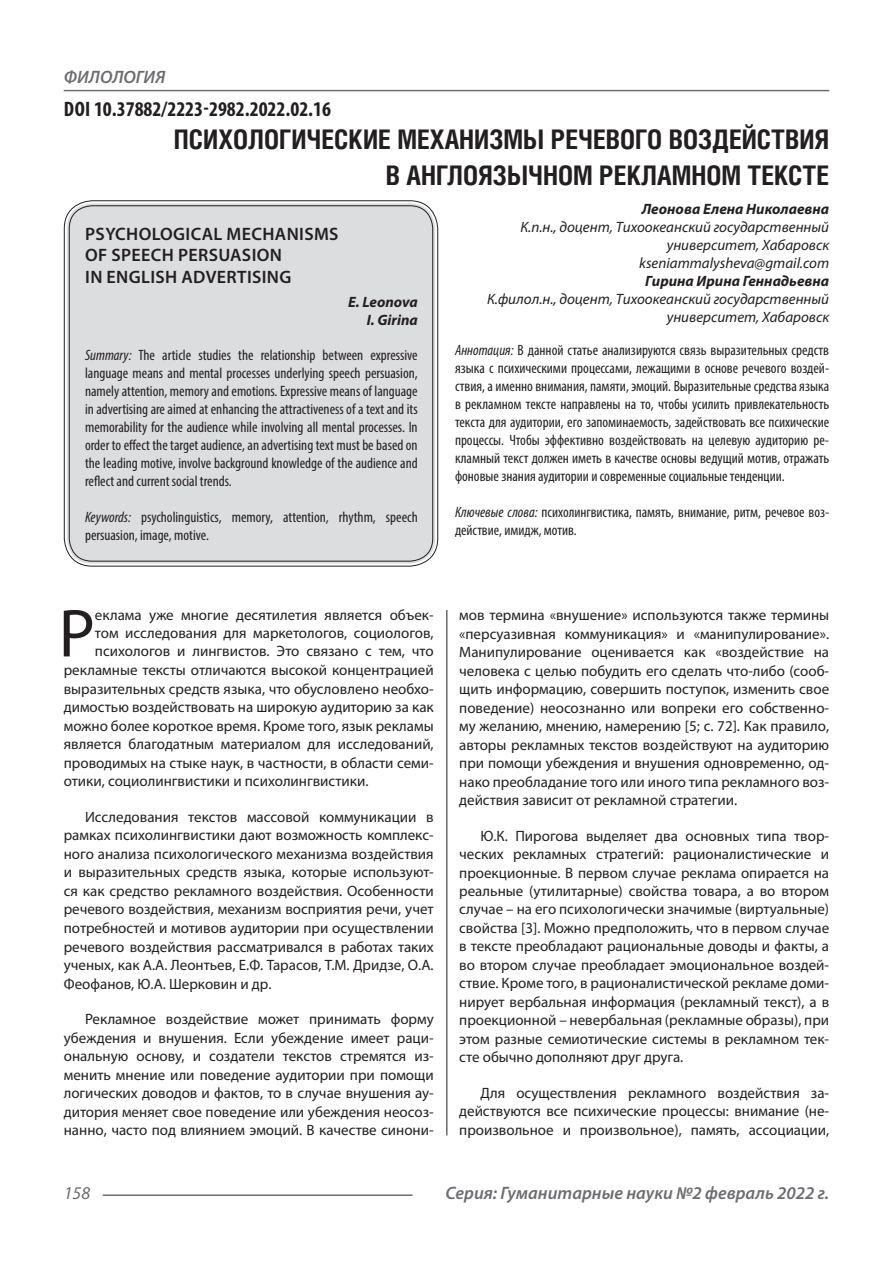
<style>
.page{position:relative;width:893px;height:1263px;background:#fff}
.page>*{position:absolute;margin:0;border:0;box-sizing:border-box;transform-origin:0 0}
.Статья_текст_первый{font:68.4px "Myriad Pro";color:#231f20}
.Статья_название{font:700 27px "Helios Cond C";color:#231f20}
.ДОИ{font:700 condensed 21px "Myriad Pro";color:#231f20}
.Статья_название_англ{font:600 18px "Myriad Pro";letter-spacing:.02em;color:#231f20}
.t1{font:italic 600 18px "Myriad Pro";color:#6c6d70}
.t2{font:italic 18px "Myriad Pro";color:#6c6d70}
.Статья_текст{font:15px/18.5px "Myriad Pro";color:#231f20;text-align:justify}
.Статья_аннотация_тек{font:condensed 15px/18px "Myriad Pro";color:#231f20;text-align:justify}
.Статья_аннотация_анг{font:condensed 15px/18px "Myriad Pro";color:#231f20;text-align:justify}
.Статья_текст_первый-2{font:15px "Myriad Pro";color:#231f20}
.Статья_автор_инфо{font:italic 15px/18px "Myriad Pro";color:#231f20;text-align:right}
.Статья_автор_фио_рус{font:italic 700 15px "Myriad Pro";color:#231f20}
.Статья_автор_англ{font:italic 700 15px "Myriad Pro";color:#231f20}
.s1{font-style:italic}
</style>
<div class="page">
<hr style="left:446px;top:128px;width:1px;height:1007px;background:#231f20">
<hr style="left:103px;top:1194px;width:309px;height:2px;background:#6c6d70">
<hr style="left:64px;top:90px;width:765px;height:1px;background:#6c6d70">
<div style="left:442px;top:126px;width:10px;height:484px;background:#fff"></div>
<div style="left:67px;top:203px;width:368px;height:361px;background:#dcdddf;border-radius:26px"></div>
<div style="left:69px;top:205px;width:364px;height:357px;border:1px solid #231f20;border-radius:23px"></div>
<p class="t1" style="left:64px;top:66px;width:103px">ФИЛОЛОГИЯ</p>
<p class="ДОИ" style="left:64px;top:96px;width:269px">DOI 10.37882/2223-2982.2022.02.16</p>
<p class="Статья_название" style="left:174px;top:124px;width:657px">ПСИХОЛОГИЧЕСКИЕ МЕХАНИЗМЫ РЕЧЕВОГО ВОЗДЕЙСТВИЯ</p>
<p class="Статья_название" style="left:386px;top:160px;width:445px">В АНГЛОЯЗЫЧНОМ РЕКЛАМНОМ ТЕКСТЕ</p>
<p class="Статья_автор_фио_рус" style="left:642px;top:199px;width:189px">Леонова Елена Николаевна</p>
<p class="Статья_автор_инфо" style="left:520px;top:217px;width:310px">К.п.н., доцент, Тихоокеанский государственный университет, Хабаровск</p>
<p class="Статья_автор_инфо" style="left:639px;top:253px;width:192px">kseniammalysheva@gmail.com</p>
<p class="Статья_автор_фио_рус" style="left:645px;top:271px;width:186px">Гирина Ирина Геннадьевна</p>
<p class="Статья_автор_инфо" style="left:487px;top:289px;width:344px">К.филол.н., доцент, Тихоокеанский государственный университет, Хабаровск</p>
<p class="Статья_аннотация_тек" style="left:455px;top:340px;width:376px"><span class="s1">Аннотация:</span> В данной статье анализируются связь выразительных средств языка с психическими процессами, лежащими в основе речевого воздей&shy;ствия, а именно внимания, памяти, эмоций. Выразительные средства языка в рекламном тексте направлены на то, чтобы усилить привлекательность текста для аудитории, его запоминаемость, задействовать все психические процессы. Чтобы эффективно воздействовать на целевую аудиторию ре&shy;кламный текст должен иметь в качестве основы ведущий мотив, отражать фоновые знания аудитории и современные социальные тенденции.</p>
<p class="Статья_аннотация_тек" style="left:455px;top:502px;width:376px"><span class="s1">Ключевые слова:</span> психолингвистика, память, внимание, ритм, речевое воз&shy;действие, имидж, мотив.</p>
<p class="Статья_название_англ" style="left:85px;top:222px;width:255px">PSYCHOLOGICAL MECHANISMS</p>
<p class="Статья_название_англ" style="left:85px;top:244px;width:198px">OF SPEECH PERSUASION</p>
<p class="Статья_название_англ" style="left:85px;top:265px;width:208px">IN ENGLISH ADVERTISING</p>
<p class="Статья_автор_англ" style="left:348px;top:292px;width:71px">E. Leonova</p>
<p class="Статья_автор_англ" style="left:367px;top:310px;width:53px">I. Girina</p>
<p class="Статья_аннотация_анг" style="left:85px;top:346px;width:334px"><span class="s1">Summary:</span> The article studies the relationship between expressive language means and mental processes underlying speech persuasion, namely attention, memory and emotions. Expressive means of language in advertising are aimed at enhancing the attractiveness of a text and its memorability for the audience while involving all mental processes. In order to effect the target audience, an advertising text must be based on the leading motive, involve background knowledge of the audience and reflect and current social trends.</p>
<p class="Статья_аннотация_анг" style="left:85px;top:508px;width:334px"><span class="s1">Keywords:</span> psycholinguistics, memory, attention, rhythm, speech persuasion, image, motive.</p>
<p class="Статья_текст_первый" style="left:59px;top:591px;width:38px">Р</p>
<p class="Статья_текст_первый-2" style="left:95px;top:606px;width:340px">еклама уже многие десятилетия является объек-</p>
<p class="Статья_текст_первый-2" style="left:95px;top:624px;width:340px">том исследования для маркетологов, социологов,</p>
<p class="Статья_текст_первый-2" style="left:95px;top:642px;width:340px">психологов и лингвистов. Это связано с тем, что</p>
<p class="Статья_текст_первый-2" style="left:64px;top:661px;width:371px">рекламные тексты отличаются высокой концентрацией</p>
<p class="Статья_текст_первый-2" style="left:64px;top:679px;width:371px">выразительных средств языка, что обусловлено необхо-</p>
<p class="Статья_текст_первый-2" style="left:64px;top:698px;width:371px">димостью воздействовать на широкую аудиторию за как</p>
<p class="Статья_текст_первый-2" style="left:64px;top:716px;width:371px">можно более короткое время. Кроме того, язык рекламы</p>
<p class="Статья_текст_первый-2" style="left:64px;top:735px;width:371px">является благодатным материалом для исследований,</p>
<p class="Статья_текст_первый-2" style="left:64px;top:753px;width:371px">проводимых на стыке наук, в частности, в области семи-</p>
<p class="Статья_текст_первый-2" style="left:64px;top:772px;width:306px">отики, социолингвистики и психолингвистики.</p>
<p class="Статья_текст" style="left:64px;top:807px;width:371px;text-indent:21px">Исследования текстов массовой коммуникации в рамках психолингвистики дают возможность комплекс&shy;ного анализа психологического механизма воздействия и выразительных средств языка, которые используют&shy;ся как средство рекламного воздействия. Особенности речевого воздействия, механизм восприятия речи, учет потребностей и мотивов аудитории при осуществлении речевого воздействия рассматривался в работах таких ученых, как А.А. Леонтьев, Е.Ф. Тарасов, Т.М. Дридзе, О.А.<br>Феофанов, Ю.А. Шерковин и др.</p>
<p class="Статья_текст" style="left:64px;top:1010px;width:371px;text-indent:21px">Рекламное воздействие может принимать форму убеждения и внушения. Если убеждение имеет раци&shy;ональную основу, и создатели текстов стремятся из&shy;менить мнение или поведение аудитории при помощи логических доводов и фактов, то в случае внушения ау&shy;дитория меняет свое поведение или убеждения неосоз&shy;нанно, часто под влиянием эмоций. В качестве синони-</p>
<p class="Статья_текст" style="left:459px;top:606px;width:371px">мов термина «внушение» используются также термины «персуазивная коммуникация» и «манипулирование».<br>Манипулирование оценивается как «воздействие на человека с целью побудить его сделать что-либо (сооб&shy;щить информацию, совершить поступок, изменить свое поведение) неосознанно или вопреки его собственно&shy;му желанию, мнению, намерению [5; с. 72]. Как правило, авторы рекламных текстов воздействуют на аудиторию при помощи убеждения и внушения одновременно, од&shy;нако преобладание того или иного типа рекламного воз&shy;действия зависит от рекламной стратегии.</p>
<p class="Статья_текст" style="left:459px;top:826px;width:371px;text-indent:21px">Ю.К. Пирогова выделяет два основных типа твор&shy;ческих рекламных стратегий: рационалистические и проекционные. В первом случае реклама опирается на реальные (утилитарные) свойства товара, а во втором случае – на его психологически значимые (виртуальные) свойства [3]. Можно предположить, что в первом случае в тексте преобладают рациональные доводы и факты, а во втором случае преобладает эмоциональное воздей&shy;ствие. Кроме того, в рационалистической рекламе доми&shy;нирует вербальная информация (рекламный текст), а в проекционной – невербальная (рекламные образы), при этом разные семиотические системы в рекламном тек&shy;сте обычно дополняют друг друга.</p>
<p class="Статья_текст" style="left:459px;top:1083px;width:371px;text-indent:21px">Для осуществления рекламного воздействия за&shy;действуются все психические процессы: внимание (не&shy;произвольное и произвольное), память, ассоциации,</p>
<p class="t2" style="left:64px;top:1182px;width:28px">158</p>
<p class="t1" style="left:445px;top:1182px;width:385px">Серия: Гуманитарные науки №2 февраль 2022 г.</p>
</div>
